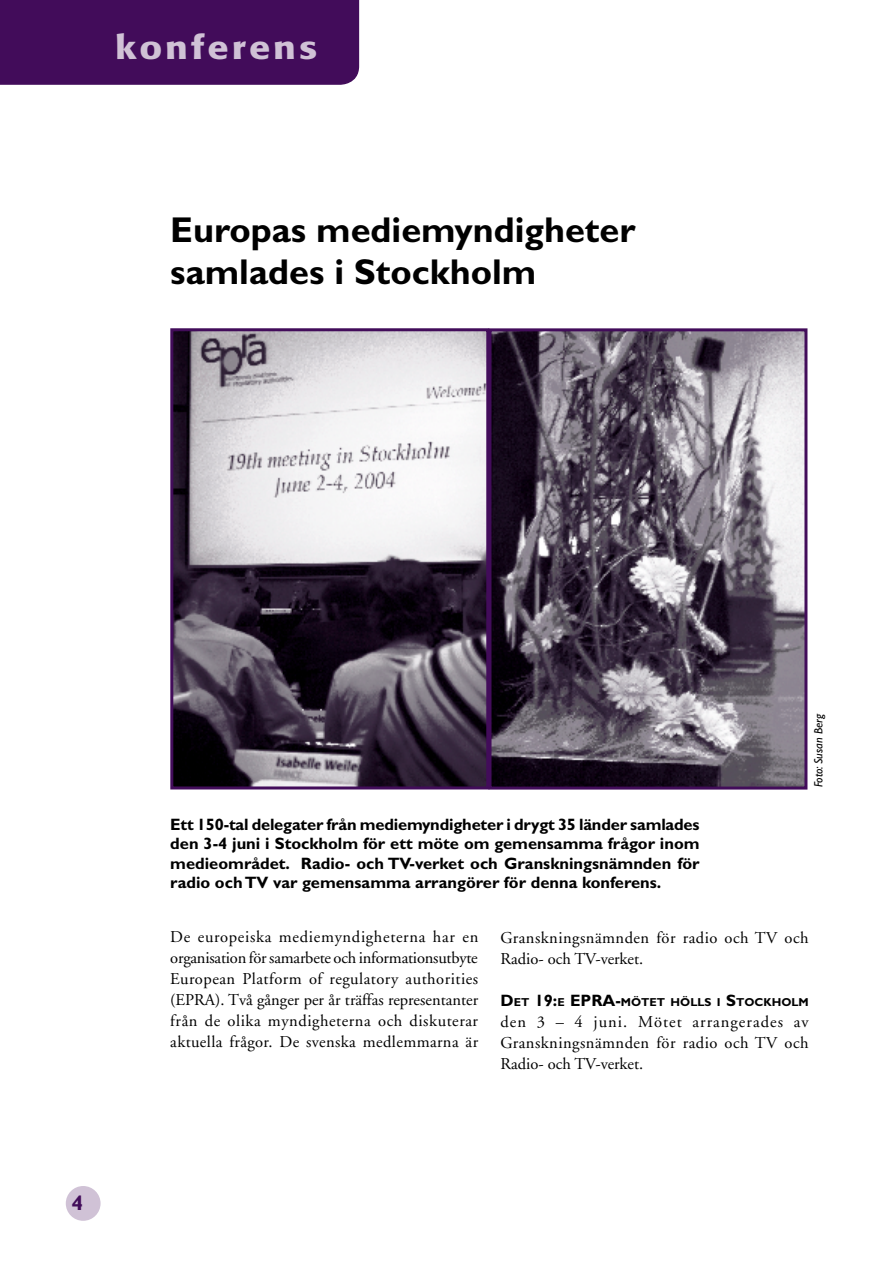
<style>
.page{position:relative;width:893px;height:1263px;background:#fff}
.page>*{position:absolute;margin:0;border:0;box-sizing:border-box;transform-origin:0 0}
.rubrik_ettan{font:700 36px/42px "Gill Sans";color:#000}
.t1{font:500 32.4px "Formata";letter-spacing:.08em;color:#d0c2d6;scale:1.17 1}
.t2{font:700 21px "Gill Sans";color:#420c5a}
.Brödtext_inlaga{font:16.5px/21px "Adobe Garamond";letter-spacing:.03em;color:#000;text-align:justify}
.ingressen_1{font:700 16.5px/19.5px "Gill Sans";color:#000;text-align:justify}
.byline{font:italic 12px "Gill Sans";color:#000}
.Brödtext_inlaga-2{font:700 11.55px "Gill Sans";color:#000}
.s1{font-size:16.5px}
</style>
<div class="page">
<div style="left:66px;top:1186px;width:35px;height:35px;background:#d0c2d6;border-radius:50%"></div>
<div style="left:0;top:0;width:360px;height:84px;background:#420c5a"></div>
<img style="left:174px;top:332px;width:311px;height:453px">
<div style="left:170px;top:328px;width:319px;height:461px;border:3px solid #420c5a"></div>
<img style="left:492px;top:332px;width:311px;height:453px">
<div style="left:488px;top:328px;width:319px;height:461px;border:3px solid #420c5a"></div>
<p class="t1" style="left:115px;top:28px;width:174px">konferens</p>
<p class="t1" style="left:235px;top:31px;width:71px">DAB</p>
<p class="rubrik_ettan" style="left:170px;top:208px;width:467px">Europas mediemyndigheter samlades i Stockholm</p>
<p class="t2" style="left:71px;top:1191px;width:13px">4</p>
<p class="byline" style="left:811px;top:787px;width:75px;rotate:-90deg">Foto: Susan Berg</p>
<p class="ingressen_1" style="left:170px;top:814px;width:531px">Ett 150-tal delegater från mediemyndigheter i drygt 35 länder samlades den 3-4 juni i Stockholm för ett möte om gemensamma frågor inom medieområdet. Radio- och TV-verket och Granskningsnämnden för radio och TV var gemensamma arrangörer för denna konferens.</p>
<p class="Brödtext_inlaga" style="left:170px;top:927px;width:310px">De europeiska mediemyndigheterna har en organisation för samarbete och informationsutbyte European Platform of regulatory authorities (EPRA). Två gånger per år träffas representanter från de olika myndigheterna och diskuterar aktuella frågor. De svenska medlemmarna är</p>
<p class="Brödtext_inlaga" style="left:500px;top:928px;width:310px">Granskningsnämnden för radio och TV och<br>Radio- och TV-verket.</p>
<p class="Brödtext_inlaga-2" style="left:500px;top:995px;width:310px"><span class="s1">D</span>ET <span class="s1">19:</span>E <span class="s1">EPRA-</span>MÖTET HÖLLS I <span class="s1">S</span>TOCKHOLM</p>
<p class="Brödtext_inlaga" style="left:500px;top:1012px;width:310px">den 3 – 4 juni. Mötet arrangerades av Granskningsnämnden för radio och TV och Radio- och TV-verket.</p>
</div>
